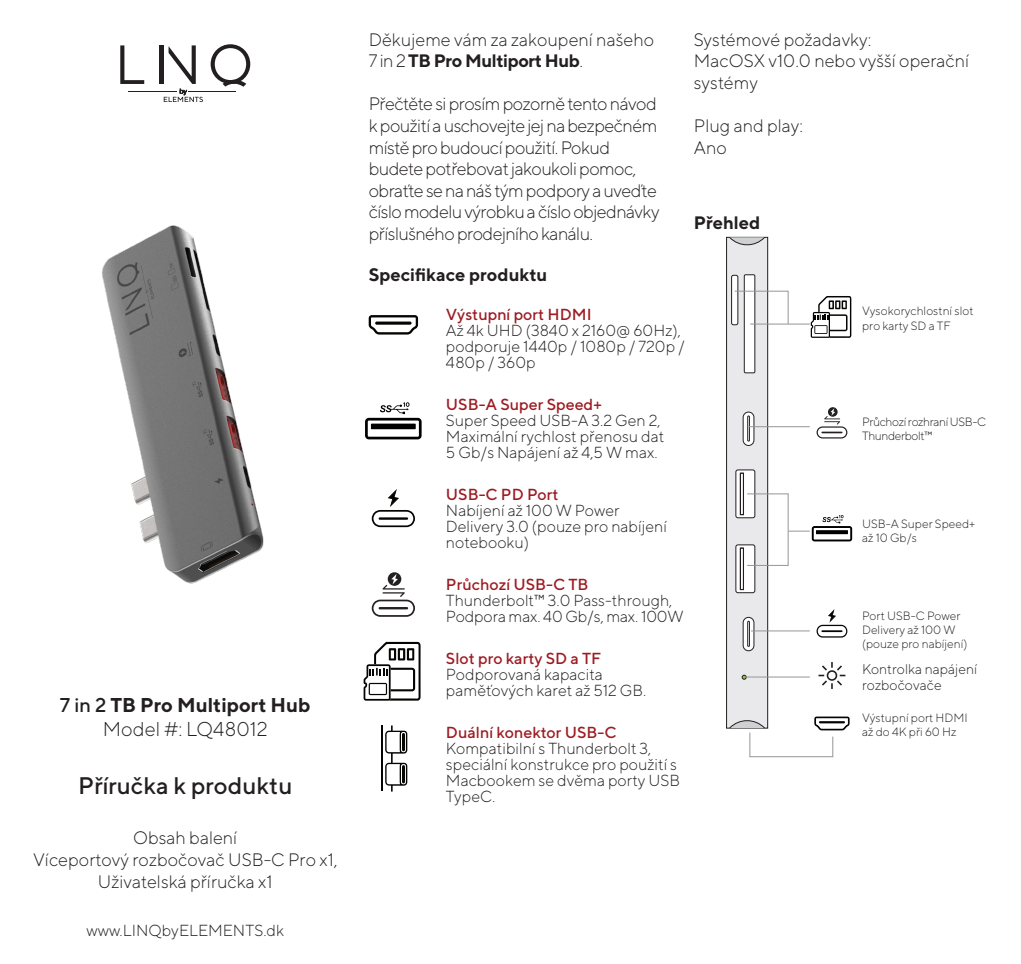
<style>
.page{position:relative;width:1021px;height:964px;background:#fff}
.page>*{position:absolute;margin:0;border:0;box-sizing:border-box;transform-origin:0 0}
.t1{font:500 24px "TT Norms";color:#231f20}
.t2{font:700 20px "TT Norms";color:#231f20}
.t3{font:300 20px "TT Norms";color:#231f20}
.t4{font:300 18px/21.6px "TT Norms";letter-spacing:-.03em;color:#231f20}
.t5{font:300 18px/21.6px "TT Norms";color:#231f20}
.t6{font:700 18px "TT Norms";color:#231f20}
.t7{font:300 16px/16px "TT Norms";color:#231f20}
.t8{font:500 16px "TT Norms";color:#9d1c23}
.t9{font:300 14px/16.8px "TT Norms";color:#231f20}
.t10{font:300 12px/14.4px "TT Norms";color:#231f20}
.t11{font:300 12px/14.4px "TT Norms";letter-spacing:-.03em;color:#231f20}
.s1{font-weight:500}
.s2{font-weight:700}
</style>
<div class="page">
<hr style="left:159px;top:45px;width:4px;height:39px;background:#231f20">
<svg style="left:168px;top:45px;width:28px;height:39px"></svg>
<svg style="left:120px;top:45px;width:24px;height:39px"></svg>
<svg style="left:211px;top:44px;width:39px;height:43px"></svg>
<svg style="left:164px;top:90px;width:39px;height:12px"></svg>
<hr style="left:128px;top:91px;width:49px;height:1px;background:#231f20">
<hr style="left:189px;top:91px;width:47px;height:1px;background:#231f20">
<img style="left:102px;top:225px;width:162px;height:359px">
<svg style="left:369px;top:315px;width:49px;height:19px"></svg>
<svg style="left:375px;top:321px;width:36px;height:4px"></svg>
<svg style="left:363px;top:642px;width:57px;height:59px"></svg>
<svg style="left:372px;top:572px;width:43px;height:45px"></svg>
<svg style="left:372px;top:489px;width:43px;height:38px"></svg>
<svg style="left:385px;top:725px;width:22px;height:66px"></svg>
<hr style="left:381px;top:725px;width:1px;height:66px;background:#040503">
<svg style="left:365px;top:402px;width:56px;height:37px"></svg>
<div style="left:726px;top:237px;width:41px;height:491px;background:#e9e9eb"></div>
<div style="left:726px;top:237px;width:41px;height:491px;border:1px solid #231f20"></div>
<svg style="left:743px;top:617px;width:11px;height:34px"></svg>
<div style="left:743px;top:617px;width:11px;height:34px;border:1px solid #231f20;border-radius:5px"></div>
<svg style="left:735px;top:470px;width:19px;height:48px"></svg>
<div style="left:735px;top:470px;width:20px;height:48px;border:1px solid #231f20;border-radius:2px"></div>
<svg style="left:735px;top:545px;width:19px;height:48px"></svg>
<div style="left:735px;top:545px;width:20px;height:48px;border:1px solid #231f20;border-radius:2px"></div>
<svg style="left:729px;top:237px;width:36px;height:9px"></svg>
<svg style="left:743px;top:412px;width:11px;height:33px"></svg>
<div style="left:743px;top:412px;width:11px;height:34px;border:1px solid #231f20;border-radius:5px"></div>
<div style="left:747px;top:416px;width:2px;height:25px;border:1px solid #231f20"></div>
<div style="left:747px;top:621px;width:2px;height:25px;border:1px solid #231f20"></div>
<div style="left:744px;top:275px;width:10px;height:98px;background:#fff"></div>
<div style="left:744px;top:275px;width:11px;height:98px;border:1px solid #231f20"></div>
<div style="left:731px;top:275px;width:6px;height:50px;background:#fff;border-radius:2px"></div>
<div style="left:731px;top:275px;width:7px;height:50px;border:1px solid #231f20;border-radius:2px"></div>
<svg style="left:742px;top:675px;width:4px;height:4px"></svg>
<svg style="left:814px;top:716px;width:35px;height:14px"></svg>
<hr style="left:819px;top:721px;width:26px;height:2px;background:#040503">
<hr style="left:751px;top:630px;width:58px;height:1px;background:#939598">
<hr style="left:748px;top:426px;width:61px;height:1px;background:#939598">
<hr style="left:747px;top:493px;width:41px;height:1px;background:#939598">
<hr style="left:787px;top:493px;width:1px;height:73px;background:#939598">
<hr style="left:747px;top:565px;width:41px;height:1px;background:#939598">
<hr style="left:749px;top:756px;width:84px;height:1px;background:#939598">
<svg style="left:729px;top:720px;width:36px;height:37px"></svg>
<svg style="left:832px;top:736px;width:1px;height:20px"></svg>
<svg style="left:810px;top:296px;width:41px;height:42px"></svg>
<hr style="left:787px;top:291px;width:1px;height:33px;background:#939598">
<hr style="left:750px;top:324px;width:59px;height:1px;background:#939598">
<hr style="left:734px;top:291px;width:54px;height:1px;background:#939598">
<hr style="left:744px;top:677px;width:65px;height:1px;background:#939598">
<svg style="left:818px;top:662px;width:27px;height:27px"></svg>
<svg style="left:816px;top:407px;width:31px;height:31px"></svg>
<svg style="left:816px;top:609px;width:31px;height:28px"></svg>
<div style="left:740px;top:473px;width:3px;height:42px;border:1px solid #231f20"></div>
<div style="left:740px;top:548px;width:3px;height:42px;border:1px solid #231f20"></div>
<svg style="left:788px;top:515px;width:64px;height:26px"></svg>
<p class="t2" style="left:60px;top:693px;width:252px"><span class="s1">7 in 2</span> TB Pro Multiport Hub</p>
<p class="t3" style="left:103px;top:717px;width:166px">Model #: LQ48012</p>
<p class="t1" style="left:78px;top:771px;width:216px">Příručka k produktu</p>
<p class="t5" style="left:133px;top:827px;width:106px">Obsah balení</p>
<p class="t5" style="left:33px;top:848px;width:306px">Víceportový rozbočovač USB-C Pro x1,</p>
<p class="t5" style="left:98px;top:870px;width:176px">Uživatelská příručka x1</p>
<p class="t7" style="left:86px;top:921px;width:199px">www.LINQbyELEMENTS.dk</p>
<p class="t5" style="left:369px;top:28px;width:287px">Děkujeme vám za zakoupení našeho<br>7 in 2 <span class="s2">TB Pro Multiport Hub</span>.</p>
<p class="t4" style="left:369px;top:93px;width:292px">Přečtěte si prosím pozorně tento návod k použití a uschovejte jej na bezpečném místě pro budoucí použití. Pokud budete potřebovat jakoukoli pomoc, obraťte se na náš tým podpory a uveďte číslo modelu výrobku a číslo objednávky příslušného prodejního kanálu.</p>
<p class="t6" style="left:369px;top:263px;width:180px">Specifikace produktu</p>
<p class="t8" style="left:446px;top:304px;width:147px">Výstupní port HDMI</p>
<p class="t7" style="left:446px;top:322px;width:240px">Až 4k UHD (3840 x 2160@ 60Hz), podporuje 1440p / 1080p / 720p /<br>480p / 360p</p>
<p class="t8" style="left:446px;top:394px;width:157px">USB-A Super Speed+</p>
<p class="t7" style="left:446px;top:412px;width:216px">Super Speed USB-A 3.2 Gen 2,</p>
<p class="t7" style="left:446px;top:428px;width:220px">Maximální rychlost přenosu dat<br>5 Gb/s Napájení až 4,5 W max.</p>
<p class="t8" style="left:446px;top:484px;width:114px">USB-C PD Port</p>
<p class="t7" style="left:446px;top:502px;width:222px">Nabíjení až 100 W Power<br>Delivery 3.0 (pouze pro nabíjení notebooku)</p>
<p class="t8" style="left:446px;top:574px;width:144px">Průchozí USB-C TB</p>
<p class="t7" style="left:446px;top:592px;width:228px">Thunderbolt™ 3.0 Pass-through,</p>
<p class="t7" style="left:446px;top:608px;width:239px">Podpora max. 40 Gb/s, max. 100W</p>
<p class="t8" style="left:446px;top:648px;width:157px">Slot pro karty SD a TF</p>
<p class="t7" style="left:446px;top:666px;width:202px">Podporovaná kapacita paměťových karet až 512 GB.</p>
<p class="t8" style="left:446px;top:722px;width:172px">Duální konektor USB-C</p>
<p class="t7" style="left:446px;top:740px;width:236px">Kompatibilní s Thunderbolt 3, speciální konstrukce pro použití s<br>Macbookem se dvěma porty USB<br>TypeC.</p>
<p class="t5" style="left:694px;top:28px;width:179px">Systémové požadavky:</p>
<p class="t5" style="left:694px;top:50px;width:277px">MacOSX v10.0 nebo vyšší operační systémy</p>
<p class="t5" style="left:694px;top:115px;width:111px">Plug and play:</p>
<p class="t4" style="left:694px;top:136px;width:35px">Ano</p>
<p class="t6" style="left:694px;top:211px;width:68px">Přehled</p>
<p class="t10" style="left:862px;top:304px;width:113px">Vysokorychlostní slot pro karty SD a TF</p>
<p class="t11" style="left:862px;top:414px;width:125px">Průchozí rozhraní USB-C<br>Thunderbolt™</p>
<p class="t10" style="left:862px;top:516px;width:115px">USB-A Super Speed+ až 10 Gb/s</p>
<p class="t10" style="left:862px;top:608px;width:107px">Port USB-C Power<br>Delivery až 100 W (pouze pro nabíjení)</p>
<p class="t9" style="left:862px;top:660px;width:117px">Kontrolka napájení rozbočovače</p>
<p class="t10" style="left:862px;top:710px;width:107px">Výstupní port HDMI až do 4K při 60 Hz</p>
</div>
